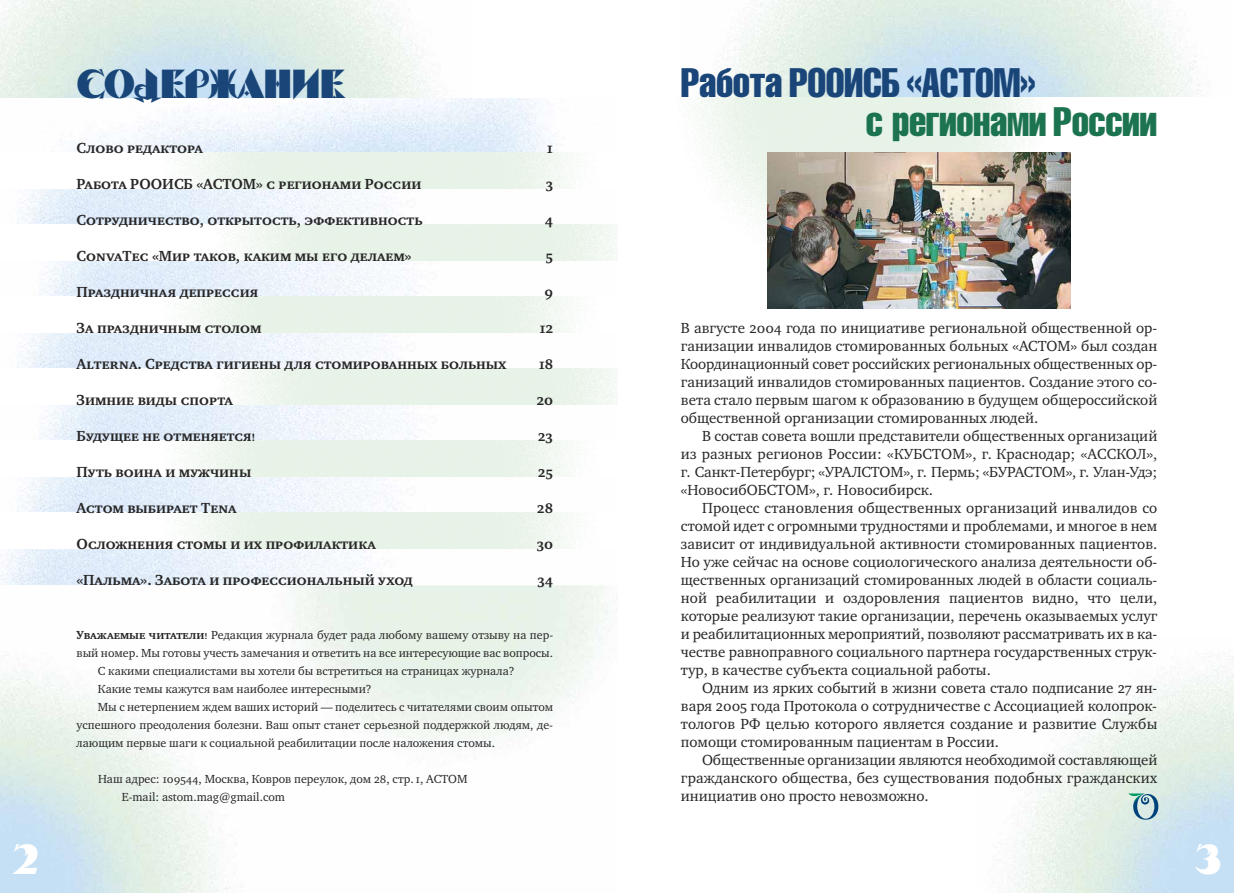
<style>
.page{position:relative;width:1234px;height:893px;background:#fff}
.page>*{position:absolute;margin:0;border:0;box-sizing:border-box;transform-origin:0 0}
.t1{font:42px "Serpand Molot C";color:#fff}
.t2{font:40.5px "Helios Compressed";letter-spacing:-.01em;color:#194578}
.t3{font:40.5px "Helios Compressed";letter-spacing:-.01em;color:#1c734f}
.t4{font:40.5px "Serpand Molot C";letter-spacing:-.015em;color:#194578}
.t5{font:15px/18px "Charter OSC";color:#272627;text-align:justify}
.t6{font:700 15px "Charter SCC";color:#272627}
.t7{font:12px/18px "Charter OSC";color:#272627}
.s1{font-family:"Charter SCC";font-weight:700}
</style>
<div class="page">
<img style="left:680px;top:97px;width:375px;height:140px">
<img style="left:0;top:98px;width:609px;height:795px">
<img style="left:0;top:189px;width:614px;height:36px">
<img style="left:0;top:261px;width:609px;height:36px">
<svg style="left:0;top:333px;width:614px;height:36px"></svg>
<img style="left:0;top:405px;width:609px;height:36px">
<svg style="left:0;top:477px;width:609px;height:36px"></svg>
<svg style="left:0;top:549px;width:609px;height:36px"></svg>
<div style="left:0;top:153px;width:617px;height:36px;background:linear-gradient(to bottom,#f2f8f2,#f2f8f2)"></div>
<div style="left:0;top:225px;width:617px;height:36px;background:linear-gradient(to right,#fff,#e3f0e3)"></div>
<div style="left:0;top:297px;width:617px;height:36px;background:linear-gradient(to bottom,#f2f8f2,#f2f8f2)"></div>
<div style="left:0;top:369px;width:617px;height:36px;background:linear-gradient(to right,#fff,#e3f0e3)"></div>
<div style="left:0;top:441px;width:617px;height:36px;background:linear-gradient(to bottom,#f2f8f2,#f2f8f2)"></div>
<div style="left:0;top:513px;width:617px;height:36px;background:linear-gradient(to bottom,#f2f8f2,#f2f8f2)"></div>
<img style="left:767px;top:153px;width:303px;height:155px">
<svg style="left:1127px;top:793px;width:31px;height:27px"></svg>
<h1 class="t1" style="left:13px;top:834px;width:27px">2</h1>
<h2 class="t4" style="left:77px;top:60px;width:270px">Содержание</h2>
<p class="t6" style="left:77px;top:139px;width:128px">Слово редактора</p>
<p class="t6" style="left:546px;top:139px;width:8px">1</p>
<p class="t6" style="left:77px;top:175px;width:346px">Работа РООИСБ «АСТОМ» с регионами России</p>
<p class="t6" style="left:545px;top:175px;width:9px">3</p>
<p class="t6" style="left:77px;top:211px;width:347px">Сотрудничество, открытость, эффективность</p>
<p class="t6" style="left:545px;top:211px;width:9px">4</p>
<p class="t6" style="left:77px;top:247px;width:336px">ConvaTec «Мир таков, каким мы его делаем»</p>
<p class="t6" style="left:545px;top:247px;width:9px">5</p>
<p class="t6" style="left:77px;top:283px;width:183px">Праздничная депрессия</p>
<p class="t6" style="left:544px;top:283px;width:10px">9</p>
<p class="t6" style="left:77px;top:319px;width:186px">За праздничным столом</p>
<p class="t6" style="left:539px;top:319px;width:15px">12</p>
<p class="t6" style="left:77px;top:355px;width:431px">Alterna. Средства гигиены для стомированных больных</p>
<p class="t6" style="left:538px;top:355px;width:16px">18</p>
<p class="t6" style="left:77px;top:391px;width:158px">Зимние виды спорта</p>
<p class="t6" style="left:536px;top:391px;width:18px">20</p>
<p class="t6" style="left:77px;top:427px;width:180px">Будущее не отменяется!</p>
<p class="t6" style="left:538px;top:427px;width:17px">23</p>
<p class="t6" style="left:77px;top:463px;width:176px">Путь воина и мужчины</p>
<p class="t6" style="left:538px;top:463px;width:16px">25</p>
<p class="t6" style="left:77px;top:499px;width:161px">Астом выбирает Tena</p>
<p class="t6" style="left:537px;top:499px;width:17px">28</p>
<p class="t6" style="left:77px;top:535px;width:301px">Осложнения стомы и их профилактика</p>
<p class="t6" style="left:536px;top:535px;width:18px">30</p>
<p class="t6" style="left:77px;top:571px;width:338px">«Пальма». Забота и профессиональный уход</p>
<p class="t6" style="left:537px;top:571px;width:17px">34</p>
<p class="t7" style="left:77px;top:627px;width:478px"><span class="s1">Уважаемые читатели!</span> Редакция журнала будет рада любому вашему отзыву на пер-</p>
<p class="t7" style="left:77px;top:645px;width:478px">вый номер. Мы готовы учесть замечания и ответить на все интересующие вас вопросы.</p>
<p class="t7" style="left:98px;top:663px;width:418px">С какими специалистами вы хотели бы встретиться на страницах журнала?</p>
<p class="t7" style="left:98px;top:681px;width:275px">Какие темы кажутся вам наиболее интересными?</p>
<p class="t7" style="left:98px;top:699px;width:457px">Мы с нетерпением ждем ваших историй — поделитесь с читателями своим опытом</p>
<p class="t7" style="left:77px;top:717px;width:478px">успешного преодоления болезни. Ваш опыт станет серьезной поддержкой людям, де-</p>
<p class="t7" style="left:77px;top:735px;width:420px">лающим первые шаги к социальной реабилитации после наложения стомы.</p>
<p class="t7" style="left:122px;top:771px;width:347px;text-indent:-24px">Наш адрес: 109544, Москва, Ковров переулок, дом 28, стр. 1, АСТОМ<br>E-mail: astom.mag@gmail.com</p>
<h2 class="t2" style="left:680px;top:68px;width:356px">Работа РООИСБ «АСТОМ»</h2>
<h2 class="t3" style="left:865px;top:107px;width:293px">с регионами России</h2>
<p class="t5" style="left:680px;top:320px;width:478px">В августе 2004 года по инициативе региональной общественной ор&shy;ганизации инвалидов стомированных больных «АСТОМ» был создан Координационный совет российских региональных общественных ор&shy;ганизаций инвалидов стомированных пациентов. Создание этого со&shy;вета стало первым шагом к образованию в будущем общероссийской общественной организации стомированных людей.</p>
<p class="t5" style="left:680px;top:428px;width:478px;text-indent:21px">В состав совета вошли представители общественных организаций из разных регионов России: «КУБСТОМ», г. Краснодар; «АССКОЛ», г. Санкт-Петербург; «УРАЛСТОМ», г. Пермь; «БУРАСТОМ», г. Улан-Удэ; «НовосибОБСТОМ», г. Новосибирск.</p>
<p class="t5" style="left:680px;top:500px;width:478px;text-indent:21px">Процесс становления общественных организаций инвалидов со стомой идет с огромными трудностями и проблемами, и многое в нем зависит от индивидуальной активности стомированных пациентов.<br>Но уже сейчас на основе социологического анализа деятельности об&shy;щественных организаций стомированных людей в области социаль&shy;ной реабилитации и оздоровления пациентов видно, что цели, которые реализуют такие организации, перечень оказываемых услуг и реабилитационных мероприятий, позволяют рассматривать их в ка&shy;честве равноправного социального партнера государственных струк&shy;тур, в качестве субъекта социальной работы.</p>
<p class="t5" style="left:680px;top:680px;width:478px;text-indent:21px">Одним из ярких событий в жизни совета стало подписание 27 ян&shy;варя 2005 года Протокола о сотрудничестве с Ассоциацией колопрок&shy;тологов РФ целью которого является создание и развитие Службы помощи стомированным пациентам в России.</p>
<p class="t5" style="left:680px;top:752px;width:478px;text-indent:21px">Общественные организации являются необходимой составляющей гражданского общества, без существования подобных гражданских инициатив оно просто невозможно.</p>
<h1 class="t1" style="left:1194px;top:834px;width:28px">3</h1>
</div>
